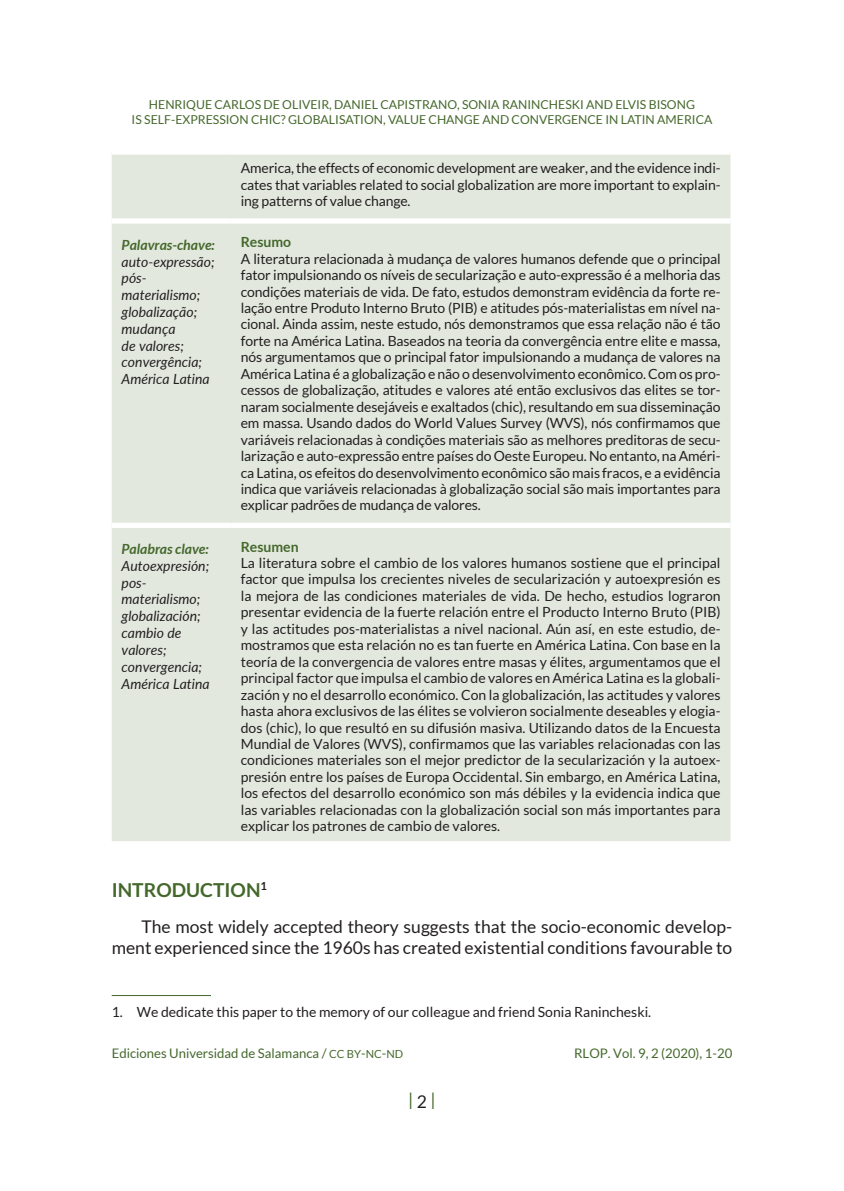
<style>
.page{position:relative;width:844px;height:1191px;background:#fff}
.page>*{position:absolute;margin:0;border:0;box-sizing:border-box;transform-origin:0 0}
.Epigrafe1{font:700 19.25px "Lato";color:#44682b}
.TextoI{font:17.5px/21px "Lato";color:#231f20;text-align:right}
.t1{font:17.5px "Lato";color:#44682b}
.ResumenTexto{font:14px/16.4px "Lato";color:#231f20;text-align:justify}
.ResumoTexto{font:14px/16.4px "Lato";letter-spacing:-.01em;color:#231f20;text-align:justify}
.AbstractTexto{font:14px/16.4px "Lato";letter-spacing:-.01em;color:#231f20;text-align:justify}
.KeyWords2{font:italic 14px/16.8px "Lato";color:#231f20}
.Palabraclave{font:italic 14px/16.8px "Lato";color:#231f20}
.NotasI{font:14px "Lato";color:#231f20}
.Resumen{font:700 14px "Lato";color:#44682b}
.Resumo{font:700 14px "Lato";color:#44682b}
.t2{font:13.12px "Lato";color:#44682b}
.t3{font:12.25px/14.7px "Lato";color:#44682b;text-align:center}
.s1{font-weight:700;color:#44682b}
.s2{font-family:"Lato Regular SC850";font-size:11.2px}
.s3{font-family:"Lato Regular SC850"}
.s4{color:#231f20}
</style>
<div class="page">
<div style="left:112px;top:155px;width:618px;height:63px;background:#e3e8df"></div>
<div style="left:112px;top:224px;width:618px;height:617px;background:#e3e8df"></div>
<div style="left:112px;top:523px;width:119px;height:5px;background:#fff"></div>
<div style="left:231px;top:523px;width:499px;height:5px;background:#fff"></div>
<hr style="left:112px;top:995px;width:99px;height:1px;background:#44682b">
<p class="t3" style="left:131px;top:97px;width:582px">HENRIQUE CARLOS DE OLIVEIR, DANIEL CAPISTRANO, SONIA RANINCHESKI AND ELVIS BISONG<br>IS SELF-EXPRESSION CHIC? GLOBALISATION, VALUE CHANGE AND CONVERGENCE IN LATIN AMERICA</p>
<p class="AbstractTexto" style="left:241px;top:160px;width:481px">America, the effects of economic development are weaker, and the evidence indi&shy;cates that variables related to social globalization are more important to explain&shy;ing patterns of value change.</p>
<p class="KeyWords2" style="left:122px;top:236px;width:95px"><span class="s1">Palavras-chave: </span>auto-expressão; pós&shy;materialismo; globalização; mudança<br>de valores; convergência;<br>América Latina</p>
<p class="Resumo" style="left:241px;top:234px;width:52px">Resumo</p>
<p class="ResumoTexto" style="left:241px;top:250px;width:481px">A literatura relacionada à mudança de valores humanos defende que o principal fator impulsionando os níveis de secularização e auto-expressão é a melhoria das condições materiais de vida. De fato, estudos demonstram evidência da forte re&shy;lação entre Produto Interno Bruto (PIB) e atitudes pós-materialistas em nível na&shy;cional. Ainda assim, neste estudo, nós demonstramos que essa relação não é tão forte na América Latina. Baseados na teoria da convergência entre elite e massa, nós argumentamos que o principal fator impulsionando a mudança de valores na América Latina é a globalização e não o desenvolvimento econômico. Com os pro&shy;cessos de globalização, atitudes e valores até então exclusivos das elites se tor&shy;naram socialmente desejáveis e exaltados (chic), resultando em sua disseminação em massa. Usando dados do World Values Survey (WVS), nós confirmamos que variáveis relacionadas à condições materiais são as melhores preditoras de secu&shy;larização e auto-expressão entre países do Oeste Europeu. No entanto, na Améri&shy;ca Latina, os efeitos do desenvolvimento econômico são mais fracos, e a evidência indica que variáveis relacionadas à globalização social são mais importantes para explicar padrões de mudança de valores.</p>
<p class="Palabraclave" style="left:122px;top:540px;width:89px"><span class="s1">Palabras clave:<br></span>Autoexpresión; pos&shy;materialismo; globalización; cambio de valores; convergencia;<br>América Latina</p>
<p class="Resumen" style="left:241px;top:538px;width:59px">Resumen</p>
<p class="ResumenTexto" style="left:241px;top:554px;width:481px">La literatura sobre el cambio de los valores humanos sostiene que el principal factor que impulsa los crecientes niveles de secularización y autoexpresión es la mejora de las condiciones materiales de vida. De hecho, estudios lograron presentar evidencia de la fuerte relación entre el Producto Interno Bruto (PIB) y las actitudes pos-materialistas a nivel nacional. Aún así, en este estudio, de&shy;mostramos que esta relación no es tan fuerte en América Latina. Con base en la teoría de la convergencia de valores entre masas y élites, argumentamos que el principal factor que impulsa el cambio de valores en América Latina es la globali&shy;zación y no el desarrollo económico. Con la globalización, las actitudes y valores hasta ahora exclusivos de las élites se volvieron socialmente deseables y elogia&shy;dos (chic), lo que resultó en su difusión masiva. Utilizando datos de la Encuesta Mundial de Valores (WVS), confirmamos que las variables relacionadas con las condiciones materiales son el mejor predictor de la secularización y la autoex&shy;presión entre los países de Europa Occidental. Sin embargo, en América Latina, los efectos del desarrollo económico son más débiles y la evidencia indica que las variables relacionadas con la globalización social son más importantes para explicar los patrones de cambio de valores.</p>
<p class="Epigrafe1" style="left:112px;top:878px;width:157px">INTRODUCTION<sup>1</sup></p>
<p class="TextoI" style="left:112px;top:915px;width:622px">The most widely accepted theory suggests that the socio-economic develop&shy;ment experienced since the 1960s has created existential conditions favourable to</p>
<p class="NotasI" style="left:112px;top:1004px;width:541px">1. We dedicate this paper to the memory of our colleague and friend Sonia Ranincheski.</p>
<p class="t2" style="left:112px;top:1045px;width:293px">Ediciones Universidad de Salamanca / <span class="s2">CC BY</span><span class="s3">-</span><span class="s2">NC</span><span class="s3">-</span><span class="s2">ND</span></p>
<p class="t2" style="left:574px;top:1045px;width:160px">RLOP. Vol. 9, 2 (2020), 1-20</p>
<p class="t1" style="left:408px;top:1089px;width:29px">|<span class="s4">2</span>|</p>
</div>
